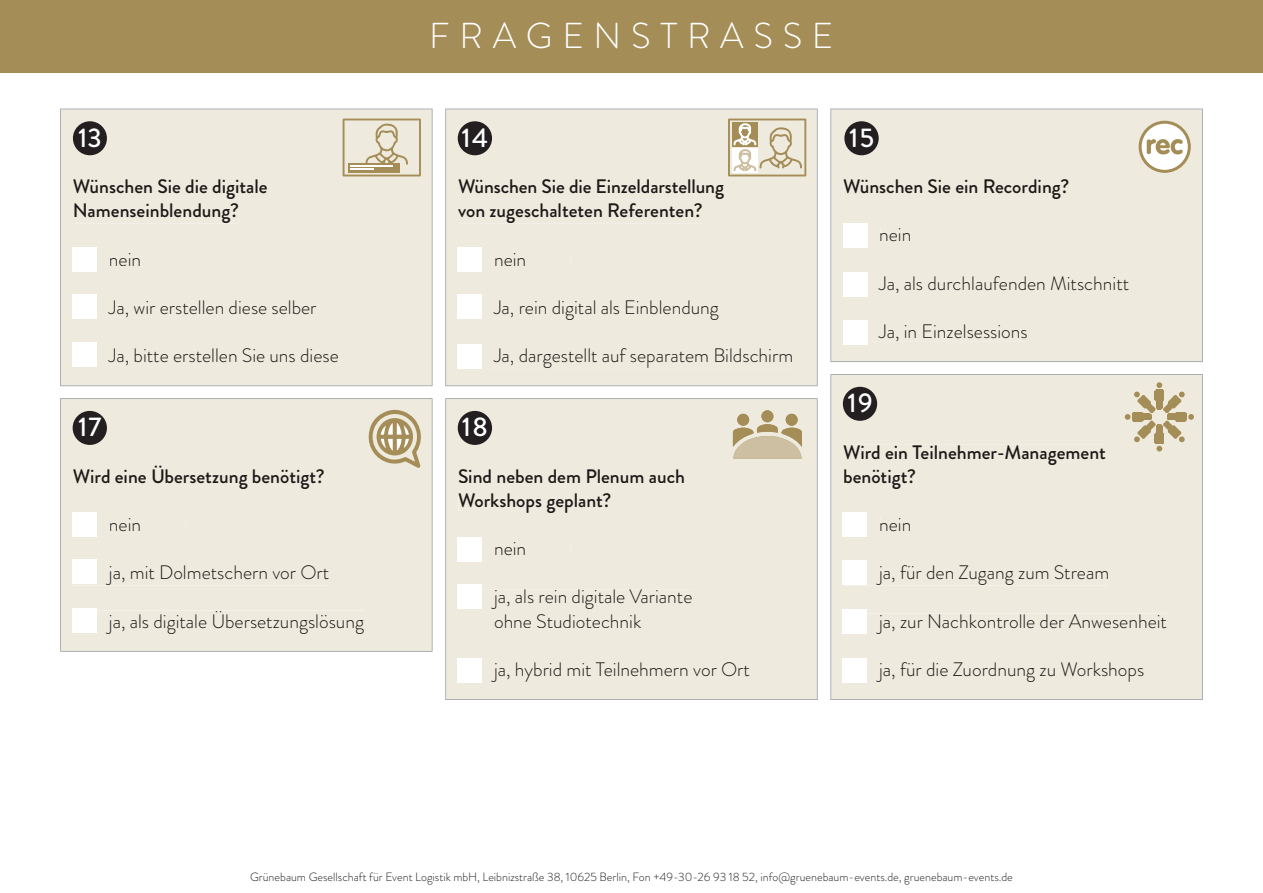
<style>
.page{position:relative;width:1263px;height:893px;background:#fff}
.page>*{position:absolute;margin:0;border:0;box-sizing:border-box;transform-origin:0 0}
.t1{font:300 36px "Brandon Grotesque";letter-spacing:.27em;color:#fff}
.t2{font:500 27px "Brandon Grotesque";letter-spacing:.05em;color:#fff}
.t3{font:300 19.5px/24.2px "Brandon Grotesque";color:#1c1917}
.t4{font:500 19.5px/24.2px "Brandon Grotesque";color:#1c1917}
.t5{font:300 12px "Brandon Grotesque";color:#231f20}
</style>
<div class="page">
<div style="left:0;top:0;width:1263px;height:72px;background:#a48d57"></div>
<div style="left:445px;top:109px;width:373px;height:277px;background:#efeade"></div>
<div style="left:458px;top:121px;width:34px;height:34px;background:#231f20;border-radius:50%"></div>
<div style="left:458px;top:247px;width:24px;height:25px;background:#fff"></div>
<div style="left:458px;top:295px;width:24px;height:24px;background:#fff"></div>
<div style="left:457px;top:344px;width:25px;height:24px;background:#fff"></div>
<div style="left:830px;top:109px;width:373px;height:253px;background:#efeade"></div>
<div style="left:844px;top:121px;width:35px;height:34px;background:#231f20;border-radius:50%"></div>
<div style="left:843px;top:224px;width:24px;height:24px;background:#fff"></div>
<div style="left:843px;top:272px;width:24px;height:24px;background:#fff"></div>
<div style="left:843px;top:320px;width:24px;height:24px;background:#fff"></div>
<div style="left:60px;top:398px;width:372px;height:254px;background:#efeade"></div>
<div style="left:73px;top:411px;width:34px;height:34px;background:#231f20;border-radius:50%"></div>
<div style="left:72px;top:512px;width:25px;height:24px;background:#fff"></div>
<div style="left:72px;top:559px;width:25px;height:24px;background:#fff"></div>
<div style="left:72px;top:608px;width:25px;height:25px;background:#fff"></div>
<div style="left:445px;top:398px;width:373px;height:302px;background:#efeade"></div>
<div style="left:458px;top:411px;width:34px;height:34px;background:#231f20;border-radius:50%"></div>
<div style="left:458px;top:537px;width:24px;height:24px;background:#fff"></div>
<div style="left:458px;top:584px;width:24px;height:25px;background:#fff"></div>
<div style="left:457px;top:658px;width:25px;height:24px;background:#fff"></div>
<div style="left:830px;top:374px;width:373px;height:326px;background:#efeade"></div>
<div style="left:843px;top:387px;width:34px;height:34px;background:#231f20;border-radius:50%"></div>
<div style="left:843px;top:513px;width:24px;height:24px;background:#fff"></div>
<div style="left:843px;top:560px;width:24px;height:24px;background:#fff"></div>
<div style="left:842px;top:609px;width:25px;height:25px;background:#fff"></div>
<div style="left:842px;top:658px;width:25px;height:24px;background:#fff"></div>
<div style="left:60px;top:109px;width:372px;height:277px;background:#efeade"></div>
<div style="left:73px;top:121px;width:34px;height:34px;background:#231f20;border-radius:50%"></div>
<div style="left:73px;top:342px;width:24px;height:24px;background:#fff"></div>
<div style="left:73px;top:247px;width:24px;height:25px;background:#fff"></div>
<div style="left:73px;top:295px;width:24px;height:24px;background:#fff"></div>
<svg style="left:1138px;top:121px;width:53px;height:52px"></svg>
<svg style="left:367px;top:410px;width:59px;height:58px;background:#cec2a4"></svg>
<svg style="left:733px;top:410px;width:69px;height:49px;background:#d2c6aa"></svg>
<div style="left:761px;top:410px;width:12px;height:12px;background:#a48d57;border-radius:50%"></div>
<div style="left:737px;top:414px;width:12px;height:12px;background:#a48d57;border-radius:50%"></div>
<div style="left:786px;top:414px;width:12px;height:12px;background:#a48d57;border-radius:50%"></div>
<svg style="left:1125px;top:382px;width:69px;height:69px;background:#d7ccb3"></svg>
<svg style="left:728px;top:119px;width:78px;height:57px;background:#dad0ba"></svg>
<svg style="left:343px;top:119px;width:78px;height:57px;background:#dfd6c1"></svg>
<div style="left:348px;top:163px;width:52px;height:9px;background:#a48d57"></div>
<hr style="left:350px;top:165px;width:42px;height:2px;background:#fff">
<hr style="left:350px;top:168px;width:24px;height:2px;background:#fff">
<h2 class="t2" style="left:78px;top:119px;width:25px">13</h2>
<p class="t4" style="left:73px;top:175px;width:196px">Wünschen Sie die digitale<br>Namenseinblendung?</p>
<p class="t3" style="left:109px;top:247px;width:34px">nein</p>
<p class="t3" style="left:109px;top:295px;width:209px">Ja, wir erstellen diese selber</p>
<p class="t3" style="left:109px;top:343px;width:231px">Ja, bitte erstellen Sie uns diese</p>
<h2 class="t2" style="left:78px;top:408px;width:25px">17</h2>
<p class="t4" style="left:73px;top:464px;width:253px">Wird eine Übersetzung benötigt?</p>
<p class="t3" style="left:109px;top:512px;width:34px">nein</p>
<p class="t3" style="left:109px;top:561px;width:222px">ja, mit Dolmetschern vor Ort</p>
<p class="t3" style="left:109px;top:609px;width:257px">ja, als digitale Übersetzungslösung</p>
<h1 class="t1" style="left:429px;top:11px;width:406px">FRAGENSTRASSE</h1>
<h2 class="t2" style="left:462px;top:119px;width:28px">14</h2>
<p class="t4" style="left:458px;top:175px;width:268px">Wünschen Sie die Einzeldarstellung von zugeschalteten Referenten?</p>
<p class="t3" style="left:494px;top:247px;width:34px">nein</p>
<p class="t3" style="left:494px;top:295px;width:226px">Ja, rein digital als Einblendung</p>
<p class="t3" style="left:494px;top:343px;width:301px">Ja, dargestellt auf separatem Bildschirm</p>
<h2 class="t2" style="left:462px;top:408px;width:28px">18</h2>
<p class="t4" style="left:458px;top:464px;width:228px">Sind neben dem Plenum auch<br>Workshops geplant?</p>
<p class="t3" style="left:494px;top:536px;width:34px">nein</p>
<p class="t3" style="left:494px;top:585px;width:200px">ja, als rein digitale Variante ohne Studiotechnik</p>
<p class="t3" style="left:494px;top:657px;width:257px">ja, hybrid mit Teilnehmern vor Ort</p>
<h2 class="t2" style="left:849px;top:119px;width:26px">15</h2>
<p class="t4" style="left:843px;top:175px;width:228px">Wünschen Sie ein Recording?</p>
<p class="t3" style="left:879px;top:223px;width:34px">nein</p>
<p class="t3" style="left:879px;top:271px;width:251px">Ja, als durchlaufenden Mitschnitt</p>
<p class="t3" style="left:879px;top:319px;width:150px">Ja, in Einzelsessions</p>
<h2 class="t2" style="left:847px;top:384px;width:27px">19</h2>
<p class="t4" style="left:843px;top:440px;width:264px">Wird ein Teilnehmer-Management benötigt?</p>
<p class="t3" style="left:879px;top:512px;width:34px">nein</p>
<p class="t3" style="left:879px;top:561px;width:232px">ja, für den Zugang zum Stream</p>
<p class="t3" style="left:879px;top:609px;width:289px">ja, zur Nachkontrolle der Anwesenheit</p>
<p class="t3" style="left:879px;top:657px;width:267px">ja, für die Zuordnung zu Workshops</p>
<p class="t5" style="left:250px;top:869px;width:764px">Grünebaum Gesellschaft für Event Logistik mbH, Leibnizstraße 38, 10625 Berlin, Fon +49-30-26 93 18 52, info@gruenebaum-events.de, gruenebaum-events.de</p>
</div>
